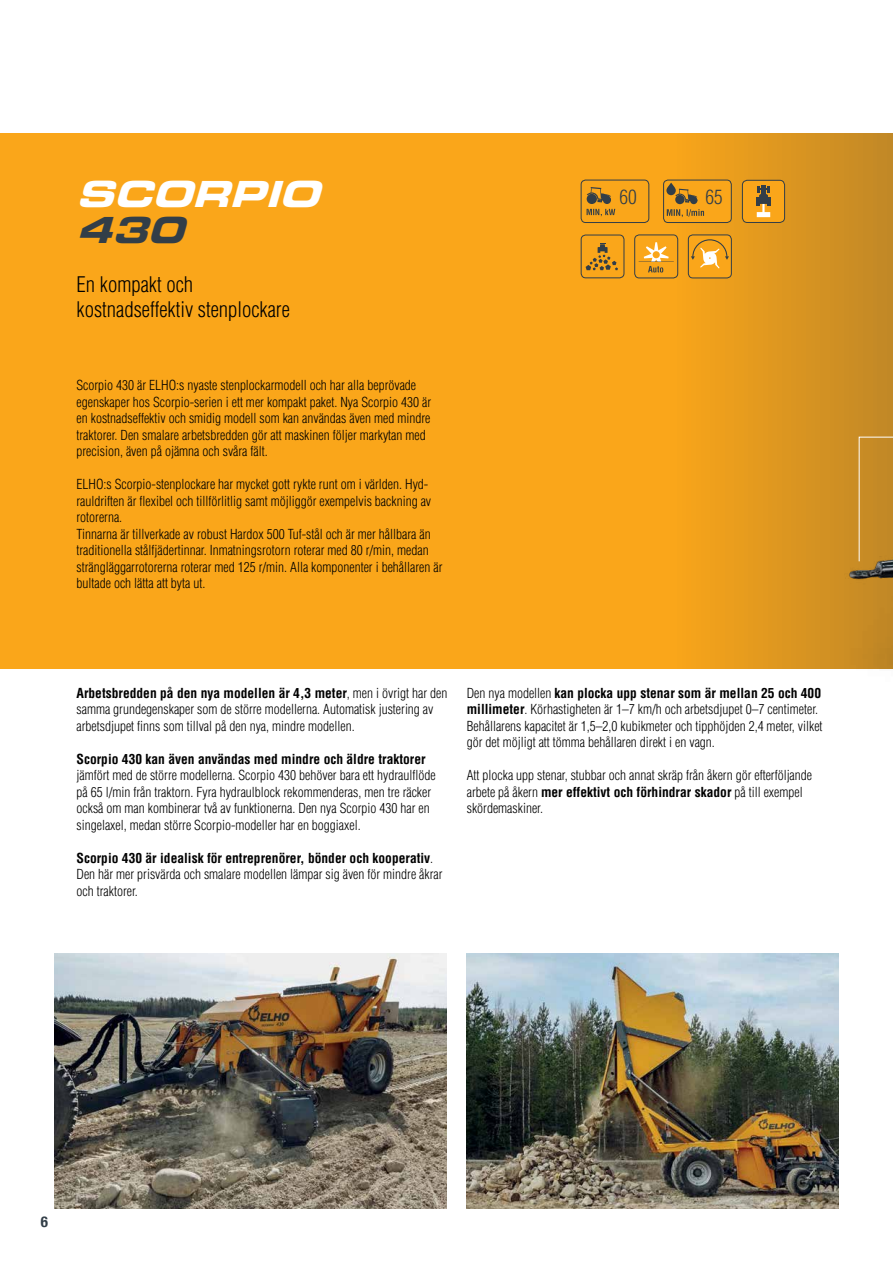
<style>
.page{position:relative;width:893px;height:1263px;background:#fff}
.page>*{position:absolute;margin:0;border:0;box-sizing:border-box;transform-origin:0 0}
.t1{font:italic 36px "Eurostile LT Std Bold Ex 2";color:#fff}
.t2{font:italic 36px "Eurostile LT Std Bold Ex 2";color:#323e48}
.t3{font:300 condensed 21px/25.2px "Helvetica";color:#000}
.t4{font:300 condensed 19.5px "Helvetica";color:#323e48}
.t5{font:700 condensed 15px "Helvetica Neue";color:#323e48}
.t6{font:300 condensed 13.5px/16.5px "Helvetica";color:#000}
.t7{font:700 condensed 13.5px "Helvetica LT Std";color:#000}
.s1{font-family:"Helvetica";font-weight:300}
.s2{font-family:"Helvetica LT Std";font-weight:700}
</style>
<div class="page">
<div style="left:0;top:134px;width:893px;height:535px;background:#faa61a"></div>
<svg style="left:581px;top:134px;width:183px;height:535px"></svg>
<img style="left:467px;top:953px;width:372px;height:256px">
<img style="left:54px;top:953px;width:392px;height:256px">
<img style="left:764px;top:133px;width:129px;height:536px">
<div style="left:581px;top:235px;width:43px;height:43px;background:#faa61a;border-radius:5px"></div>
<div style="left:581px;top:235px;width:43px;height:43px;border:1px solid #323e48;border-radius:5px"></div>
<svg style="left:586px;top:243px;width:32px;height:27px"></svg>
<div style="left:635px;top:235px;width:43px;height:43px;background:#faa61a;border-radius:5px"></div>
<div style="left:634px;top:235px;width:44px;height:43px;border:1px solid #323e48;border-radius:5px"></div>
<hr style="left:639px;top:262px;width:35px;height:1px;background:#323e48">
<svg style="left:644px;top:242px;width:25px;height:31px"></svg>
<div style="left:688px;top:235px;width:43px;height:43px;background:#faa61a;border-radius:5px"></div>
<div style="left:688px;top:235px;width:44px;height:43px;border:1px solid #323e48;border-radius:5px"></div>
<svg style="left:691px;top:239px;width:38px;height:29px"></svg>
<div style="left:742px;top:180px;width:43px;height:42px;background:#faa61a;border-radius:5px"></div>
<div style="left:742px;top:180px;width:43px;height:43px;border:1px solid #323e48;border-radius:5px"></div>
<svg style="left:756px;top:186px;width:15px;height:31px"></svg>
<div style="left:581px;top:180px;width:68px;height:42px;background:#faa61a;border-radius:5px"></div>
<div style="left:581px;top:180px;width:68px;height:43px;border:1px solid #323e48;border-radius:5px"></div>
<svg style="left:587px;top:209px;width:28px;height:7px"></svg>
<svg style="left:587px;top:194px;width:10px;height:10px"></svg>
<svg style="left:587px;top:187px;width:24px;height:15px"></svg>
<div style="left:664px;top:180px;width:67px;height:42px;background:#faa61a;border-radius:5px"></div>
<div style="left:663px;top:180px;width:69px;height:43px;border:1px solid #323e48;border-radius:5px"></div>
<svg style="left:667px;top:209px;width:37px;height:8px"></svg>
<svg style="left:666px;top:183px;width:31px;height:20px"></svg>
<div style="left:859px;top:437px;width:34px;height:125px;background:#c58a26"></div>
<h1 class="t1" style="left:77px;top:168px;width:258px">SCORPIO</h1>
<h1 class="t2" style="left:77px;top:204px;width:122px">430</h1>
<h2 class="t3" style="left:77px;top:272px;width:215px">En kompakt och kostnadseffektiv stenplockare</h2>
<p class="t6" style="left:77px;top:377px;width:356px">Scorpio 430 är ELHO:s nyaste stenplockarmodell och har alla beprövade egenskaper hos Scorpio-serien i ett mer kompakt paket. Nya Scorpio 430 är en kostnadseffektiv och smidig modell som kan användas även med mindre traktorer. Den smalare arbetsbredden gör att maskinen följer markytan med precision, även på ojämna och svåra fält.</p>
<p class="t6" style="left:77px;top:476px;width:367px">ELHO:s Scorpio-stenplockare har mycket gott rykte runt om i världen. Hyd&shy;rauldriften är flexibel och tillförlitlig samt möjliggör exempelvis backning av rotorerna.<br>Tinnarna är tillverkade av robust Hardox 500 Tuf-stål och är mer hållbara än traditionella stålfjädertinnar. Inmatningsrotorn roterar med 80 r/min, medan strängläggarrotorerna roterar med 125 r/min. Alla komponenter i behållaren är bultade och lätta att byta ut.</p>
<h3 class="t4" style="left:620px;top:185px;width:19px">60</h3>
<h3 class="t4" style="left:706px;top:185px;width:19px">65</h3>
<p class="t7" style="left:77px;top:684px;width:372px">Arbetsbredden på den nya modellen är 4,3 meter<span class="s1">, men i övrigt har den</span></p>
<p class="t6" style="left:77px;top:701px;width:358px">samma grundegenskaper som de större modellerna. Automatisk justering av arbetsdjupet finns som tillval på den nya, mindre modellen.</p>
<p class="t7" style="left:77px;top:750px;width:351px">Scorpio 430 kan även användas med mindre och äldre traktorer</p>
<p class="t6" style="left:77px;top:767px;width:361px">jämfört med de större modellerna. Scorpio 430 behöver bara ett hydraulflöde på 65 l/min från traktorn. Fyra hydraulblock rekommenderas, men tre räcker också om man kombinerar två av funktionerna. Den nya Scorpio 430 har en singelaxel, medan större Scorpio-modeller har en boggiaxel.</p>
<p class="t7" style="left:77px;top:849px;width:358px">Scorpio 430 är idealisk för entreprenörer, bönder och kooperativ<span class="s1">.</span></p>
<p class="t6" style="left:77px;top:866px;width:367px">Den här mer prisvärda och smalare modellen lämpar sig även för mindre åkrar och traktorer.</p>
<p class="t7" style="left:467px;top:684px;width:356px"><span class="s1">Den nya modellen</span> kan plocka upp stenar som är mellan 25 och 400</p>
<p class="t6" style="left:467px;top:701px;width:357px"><span class="s2">millimeter</span>. Körhastigheten är 1–7 km/h och arbetsdjupet 0–7 centimeter.<br>Behållarens kapacitet är 1,5–2,0 kubikmeter och tipphöjden 2,4 meter, vilket gör det möjligt att tömma behållaren direkt i en vagn.</p>
<p class="t6" style="left:467px;top:767px;width:347px">Att plocka upp stenar, stubbar och annat skräp från åkern gör efterföljande</p>
<p class="t7" style="left:467px;top:783px;width:337px"><span class="s1">arbete på åkern</span> mer effektivt och förhindrar skador <span class="s1">på till exempel</span></p>
<p class="t6" style="left:467px;top:800px;width:78px">skördemaskiner.</p>
<p class="t5" style="left:41px;top:1209px;width:9px">6</p>
</div>
